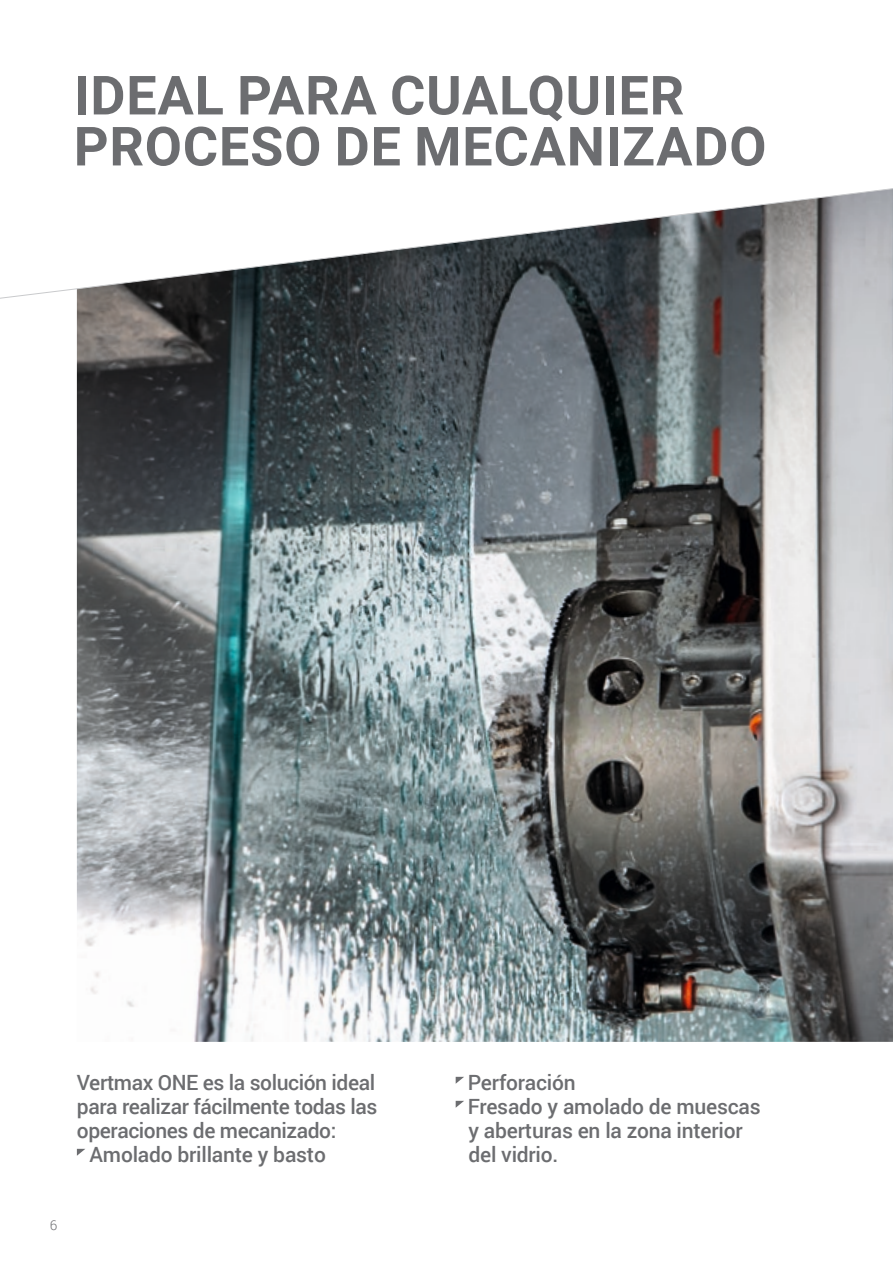
<style>
.page{position:relative;width:893px;height:1263px;background:#fff}
.page>*{position:absolute;margin:0;border:0;box-sizing:border-box;transform-origin:0 0}
._1_TITOLO_GRIGIO{font:700 54px/51px "Roboto";letter-spacing:.015em;color:#6c6d70}
._2_SOTTOTITOLO_ROSSO{font:500 21px/24px "Roboto";letter-spacing:-.01em;color:#6c6d70;text-align:justify}
.t1{font:300 13.5px "Roboto";color:#6c6d70}
</style>
<div class="page">
<img style="left:77px;top:301px;width:816px;height:741px">
<svg style="left:0;top:188px;width:893px;height:113px"></svg>
<svg style="left:77px;top:1149px;width:8px;height:7px"></svg>
<svg style="left:456px;top:1077px;width:8px;height:7px"></svg>
<svg style="left:456px;top:1101px;width:8px;height:7px"></svg>
<p class="_1_TITOLO_GRIGIO" style="left:74px;top:68px;width:694px">IDEAL PARA CUALQUIER<br>PROCESO DE MECANIZADO</p>
<p class="_2_SOTTOTITOLO_ROSSO" style="left:77px;top:1069px;width:302px">Vertmax ONE es la solución ideal para realizar fácilmente todas las operaciones de mecanizado:</p>
<p class="_2_SOTTOTITOLO_ROSSO" style="left:90px;top:1141px;width:238px">Amolado brillante y basto</p>
<p class="t1" style="left:50px;top:1215px;width:9px">6</p>
<p class="_2_SOTTOTITOLO_ROSSO" style="left:468px;top:1069px;width:110px">Perforación</p>
<p class="_2_SOTTOTITOLO_ROSSO" style="left:468px;top:1093px;width:295px;text-align:left">Fresado y amolado de muescas y aberturas en la zona interior del vidrio.</p>
</div>
